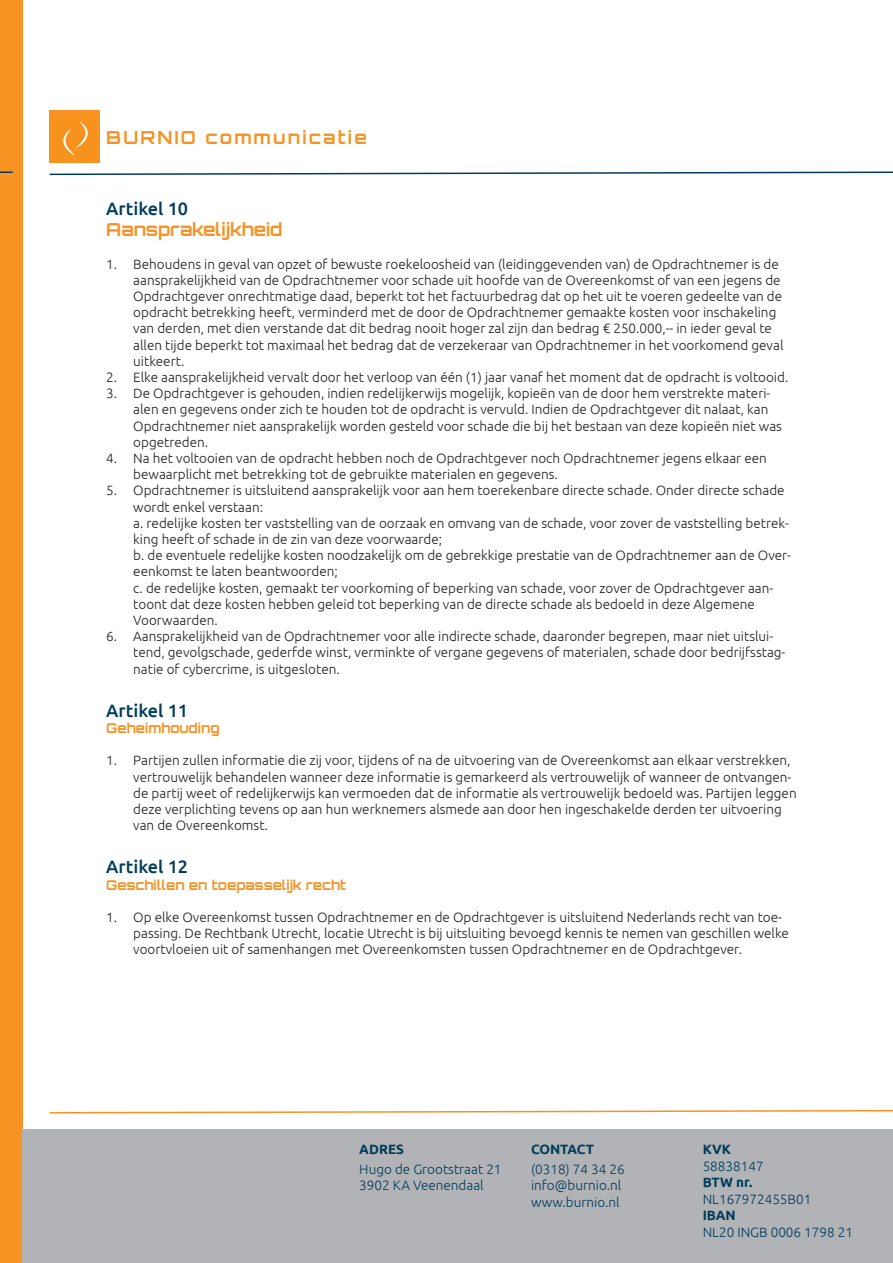
<style>
.page{position:relative;width:893px;height:1263px;background:#fff}
.page>*{position:absolute;margin:0;border:0;box-sizing:border-box;transform-origin:0 0}
.t1{font:500 18px "Ubuntu";color:#003d5a}
.t2{font:700 18px "Orbitron";letter-spacing:.12em;color:#f69323}
.t3{font:700 18px "Orbitron";color:#f69323}
.t4{font:300 13.5px/16.2px "Ubuntu";color:#231f20}
.t5{font:300 13.5px/16.5px "Ubuntu";color:#003d5a}
.t6{font:700 13.5px "Orbitron";color:#f69323}
.t7{font:700 13.5px "Ubuntu";color:#003d5a}
</style>
<div class="page">
<div style="left:0;top:0;width:23px;height:1263px;background:#f69323"></div>
<div style="left:50px;top:110px;width:50px;height:53px;background:#f69323"></div>
<div style="left:50px;top:116px;width:50px;height:47px;background:#f7931d"></div>
<svg style="left:63px;top:121px;width:25px;height:35px"></svg>
<hr style="left:0;top:0;width:1px;height:1263px;background:#fff">
<hr style="left:0;top:1129px;width:1px;height:134px;background:#b2b3b7">
<svg style="left:0;top:171px;width:13px;height:5px"></svg>
<div style="left:23px;top:1129px;width:870px;height:134px;background:#b2b3b7"></div>
<svg style="left:49px;top:171px;width:844px;height:5px"></svg>
<svg style="left:49px;top:1109px;width:844px;height:5px"></svg>
<h1 class="t2" style="left:106px;top:126px;width:262px">BURNIO communicatie</h1>
<h1 class="t1" style="left:106px;top:197px;width:83px">Artikel 10</h1>
<h1 class="t3" style="left:106px;top:219px;width:178px">Aansprakelijkheid</h1>
<p class="t4" style="left:133px;top:255px;width:652px;text-indent:-27px">1. Behoudens in geval van opzet of bewuste roekeloosheid van (leidinggevenden van) de Opdrachtnemer is de aansprakelijkheid van de Opdrachtnemer voor schade uit hoofde van de Overeenkomst of van een jegens de Opdrachtgever onrechtmatige daad, beperkt tot het factuurbedrag dat op het uit te voeren gedeelte van de opdracht betrekking heeft, verminderd met de door de Opdrachtnemer gemaakte kosten voor inschakeling van derden, met dien verstande dat dit bedrag nooit hoger zal zijn dan bedrag € 250.000,-- in ieder geval te allen tijde beperkt tot maximaal het bedrag dat de verzekeraar van Opdrachtnemer in het voorkomend geval uitkeert.</p>
<p class="t4" style="left:106px;top:369px;width:683px">2. Elke aansprakelijkheid vervalt door het verloop van één (1) jaar vanaf het moment dat de opdracht is voltooid.</p>
<p class="t4" style="left:133px;top:385px;width:650px;text-indent:-27px">3. De Opdrachtgever is gehouden, indien redelijkerwijs mogelijk, kopieën van de door hem verstrekte materi&shy;alen en gegevens onder zich te houden tot de opdracht is vervuld. Indien de Opdrachtgever dit nalaat, kan Opdrachtnemer niet aansprakelijk worden gesteld voor schade die bij het bestaan van deze kopieën niet was opgetreden.</p>
<p class="t4" style="left:133px;top:450px;width:635px;text-indent:-27px">4. Na het voltooien van de opdracht hebben noch de Opdrachtgever noch Opdrachtnemer jegens elkaar een bewaarplicht met betrekking tot de gebruikte materialen en gegevens.</p>
<p class="t4" style="left:133px;top:482px;width:659px;text-indent:-27px">5. Opdrachtnemer is uitsluitend aansprakelijk voor aan hem toerekenbare directe schade. Onder directe schade wordt enkel verstaan:<br>a. redelijke kosten ter vaststelling van de oorzaak en omvang van de schade, voor zover de vaststelling betrek&shy;king heeft of schade in de zin van deze voorwaarde;<br>b. de eventuele redelijke kosten noodzakelijk om de gebrekkige prestatie van de Opdrachtnemer aan de Over&shy;eenkomst te laten beantwoorden;<br>c. de redelijke kosten, gemaakt ter voorkoming of beperking van schade, voor zover de Opdrachtgever aan&shy;toont dat deze kosten hebben geleid tot beperking van de directe schade als bedoeld in deze Algemene Voorwaarden.</p>
<p class="t4" style="left:133px;top:628px;width:654px;text-indent:-27px">6. Aansprakelijkheid van de Opdrachtnemer voor alle indirecte schade, daaronder begrepen, maar niet uitslui&shy;tend, gevolgschade, gederfde winst, verminkte of vergane gegevens of materialen, schade door bedrijfsstag&shy;natie of cybercrime, is uitgesloten.</p>
<h1 class="t1" style="left:106px;top:699px;width:83px">Artikel 11</h1>
<p class="t6" style="left:106px;top:720px;width:115px">Geheimhouding</p>
<p class="t4" style="left:133px;top:752px;width:665px;text-indent:-27px">1. Partijen zullen informatie die zij voor, tijdens of na de uitvoering van de Overeenkomst aan elkaar verstrekken, vertrouwelijk behandelen wanneer deze informatie is gemarkeerd als vertrouwelijk of wanneer de ontvangen&shy;de partij weet of redelijkerwijs kan vermoeden dat de informatie als vertrouwelijk bedoeld was. Partijen leggen deze verplichting tevens op aan hun werknemers alsmede aan door hen ingeschakelde derden ter uitvoering van de Overeenkomst.</p>
<h1 class="t1" style="left:106px;top:856px;width:83px">Artikel 12</h1>
<p class="t6" style="left:106px;top:876px;width:241px">Geschillen en toepasselijk recht</p>
<p class="t4" style="left:133px;top:909px;width:657px;text-indent:-27px">1. Op elke Overeenkomst tussen Opdrachtnemer en de Opdrachtgever is uitsluitend Nederlands recht van toe&shy;passing. De Rechtbank Utrecht, locatie Utrecht is bij uitsluiting bevoegd kennis te nemen van geschillen welke voortvloeien uit of samenhangen met Overeenkomsten tussen Opdrachtnemer en de Opdrachtgever.</p>
<p class="t7" style="left:359px;top:1141px;width:46px">ADRES</p>
<p class="t5" style="left:359px;top:1160px;width:144px">Hugo de Grootstraat 21<br>3902 KA Veenendaal</p>
<p class="t7" style="left:531px;top:1141px;width:65px">CONTACT</p>
<p class="t5" style="left:531px;top:1160px;width:95px">(0318) 74 34 26 info@burnio.nl www.burnio.nl</p>
<p class="t7" style="left:703px;top:1141px;width:30px">KVK</p>
<p class="t5" style="left:703px;top:1157px;width:62px">58838147</p>
<p class="t7" style="left:703px;top:1174px;width:51px">BTW nr.</p>
<p class="t5" style="left:703px;top:1190px;width:110px">NL167972455B01</p>
<p class="t7" style="left:703px;top:1207px;width:35px">IBAN</p>
<p class="t5" style="left:703px;top:1223px;width:152px">NL20 INGB 0006 1798 21</p>
</div>
